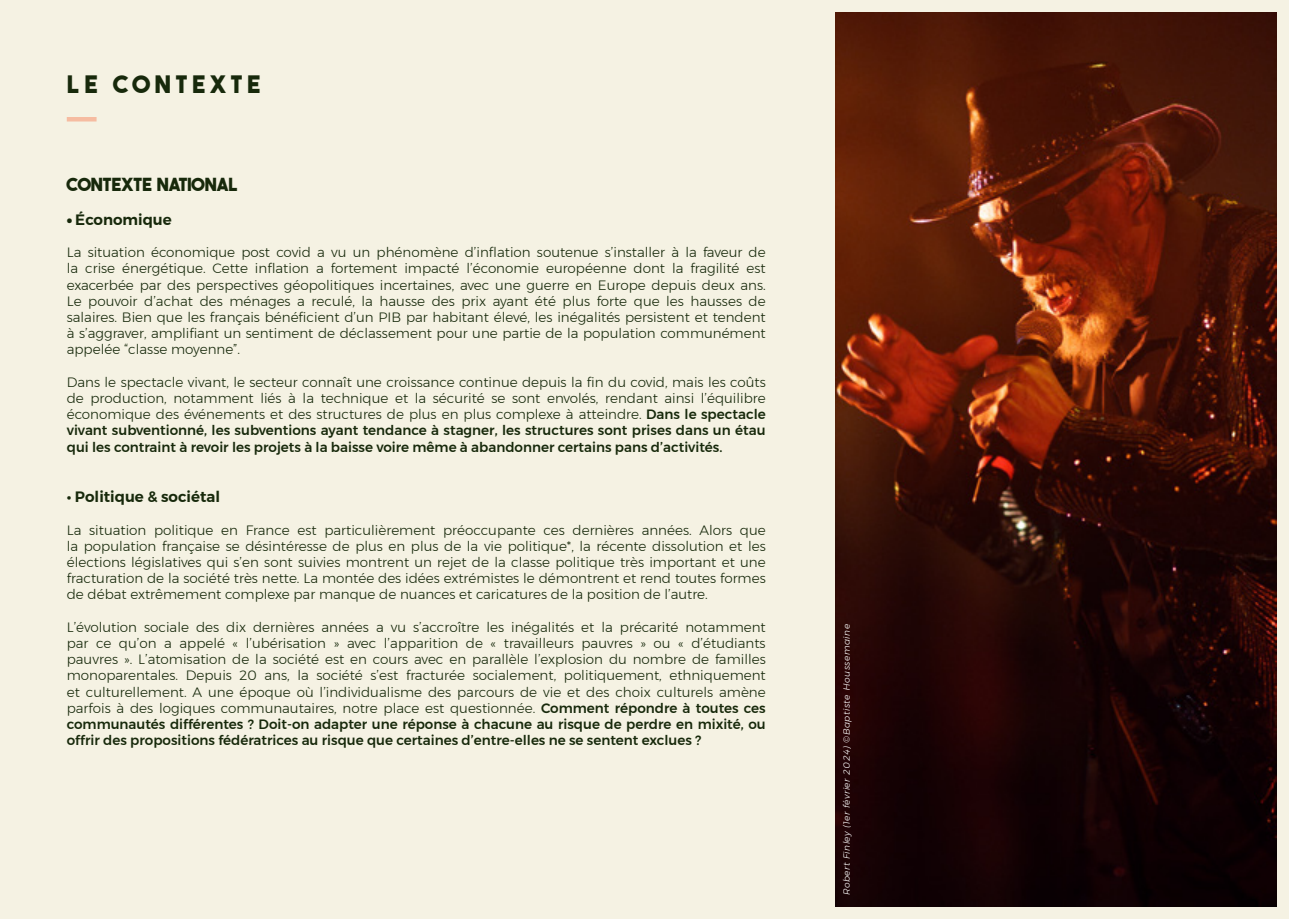
<style>
.page{position:relative;width:1289px;height:919px;background:#fff}
.page>*{position:absolute;margin:0;border:0;box-sizing:border-box;transform-origin:0 0}
.Titres_2__A_B_C_D{font:700 24px "The Bold Font";letter-spacing:.2em;color:#17290b}
.Titres_2__A_B_C_D-2{font:700 18px "The Bold Font";color:#17290b}
.t1{font:600 15px "Montserrat";color:#17290b}
.t2{font:300 13.5px/16.2px "Montserrat";color:#17290b;text-align:justify}
.t3{font:italic 300 9px "Montserrat";letter-spacing:.05em;color:#fff}
.s1{font-weight:900}
.s2{font-weight:500}
</style>
<div class="page">
<div style="left:0;top:0;width:1288px;height:918px;background:#f5f2e3"></div>
<img style="left:836px;top:13px;width:440px;height:893px">
<hr style="left:67px;top:117px;width:30px;height:4px;background:#f6bca1">
<p class="Titres_2__A_B_C_D" style="left:67px;top:69px;width:196px">LE CONTEXTE</p>
<p class="Titres_2__A_B_C_D-2" style="left:67px;top:173px;width:172px">CONTEXTE NATIONAL</p>
<p class="t1" style="left:67px;top:207px;width:107px"><span class="s1">•</span> Économique</p>
<p class="t2" style="left:67px;top:244px;width:700px">La situation économique post covid a vu un phénomène d’inflation soutenue s’installer à la faveur de la crise énergétique. Cette inflation a fortement impacté l’économie européenne dont la fragilité est exacerbée par des perspectives géopolitiques incertaines, avec une guerre en Europe depuis deux ans.<br>Le pouvoir d’achat des ménages a reculé, la hausse des prix ayant été plus forte que les hausses de salaires. Bien que les français bénéficient d’un PIB par habitant élevé, les inégalités persistent et tendent à s’aggraver, amplifiant un sentiment de déclassement pour une partie de la population communément appelée “classe moyenne”.</p>
<p class="t2" style="left:67px;top:374px;width:700px">Dans le spectacle vivant, le secteur connaît une croissance continue depuis la fin du covid, mais les coûts de production, notamment liés à la technique et la sécurité se sont envolés, rendant ainsi l’équilibre économique des événements et des structures de plus en plus complexe à atteindre. <span class="s2">Dans le spectacle vivant subventionné, les subventions ayant tendance à stagner, les structures sont prises dans un étau qui les contraint à revoir les projets à la baisse voire même à abandonner certains pans d’activités.</span></p>
<p class="t1" style="left:67px;top:485px;width:155px">• Politique &amp; sociétal</p>
<p class="t2" style="left:67px;top:521px;width:700px">La situation politique en France est particulièrement préoccupante ces dernières années. Alors que la population française se désintéresse de plus en plus de la vie politique*, la récente dissolution et les élections législatives qui s’en sont suivies montrent un rejet de la classe politique très important et une fracturation de la société très nette. La montée des idées extrémistes le démontrent et rend toutes formes de débat extrêmement complexe par manque de nuances et caricatures de la position de l’autre.</p>
<p class="t2" style="left:67px;top:618px;width:700px">L’évolution sociale des dix dernières années a vu s’accroître les inégalités et la précarité notamment par ce qu’on a appelé « l’ubérisation » avec l’apparition de « travailleurs pauvres » ou « d’étudiants pauvres ». L’atomisation de la société est en cours avec en parallèle l’explosion du nombre de familles monoparentales. Depuis 20 ans, la société s’est fracturée socialement, politiquement, ethniquement et culturellement. A une époque où l’individualisme des parcours de vie et des choix culturels amène parfois à des logiques communautaires, notre place est questionnée. <span class="s2">Comment répondre à toutes ces communautés différentes ? Doit-on adapter une réponse à chacune au risque de perdre en mixité, ou offrir des propositions fédératrices au risque que certaines d’entre-elles ne se sentent exclues ?</span></p>
<p class="t3" style="left:839px;top:895px;width:273px;rotate:-90deg">Robert Finley (1er février 2024) ©Baptiste Houssemaine</p>
</div>
